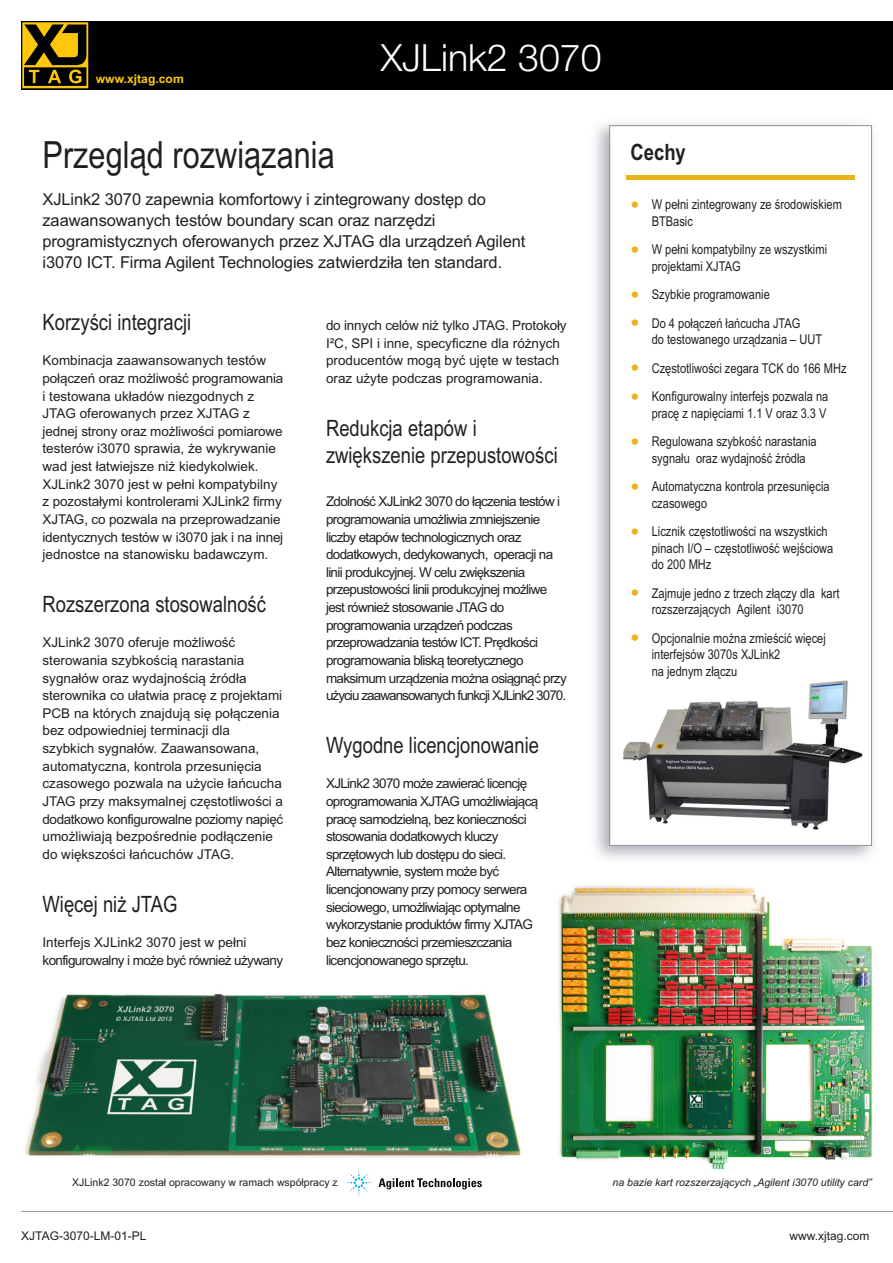
<style>
.page{position:relative;width:893px;height:1263px;background:#fff}
.page>*{position:absolute;margin:0;border:0;box-sizing:border-box;transform-origin:0 0}
.t1{font:37.5px "Arial Narrow";color:#231f20}
.t2{font:300 37.5px "Helvetica Neue LT";color:#fff}
.t3{font:22.5px/27px "Arial Narrow";color:#231f20}
.t4{font:700 22.5px "Arial Narrow";color:#231f20}
.t5{font:16.5px/21px "Arial";letter-spacing:-.005em;color:#231f20}
.t6{font:13.5px/17.7px "Arial";letter-spacing:-.015em;color:#231f20}
.t7{font:13.5px/17.7px "Arial";letter-spacing:-.05em;color:#231f20}
.t8{font:13.5px/16.5px "Arial Narrow";color:#231f20}
.t9{font:13.5px/17.7px "Arial";letter-spacing:-.045em;color:#231f20}
.t10{font:700 12.15px "Arial";color:#fec70c}
.t11{font:12px "Arial";color:#231f20}
.t12{font:italic 10.5px "Arial";color:#231f20}
.t13{font:10.5px "Arial";color:#231f20}
.s1{font-family:"Helvetica Neue";font-stretch:condensed;font-size:18px;color:#eab21b}
</style>
<div class="page">
<svg style="left:379px;top:1178px;width:103px;height:11px"></svg>
<svg style="left:346px;top:1169px;width:26px;height:27px"></svg>
<div style="left:21px;top:21px;width:872px;height:68px;background:#000103"></div>
<svg style="left:22px;top:22px;width:66px;height:66px"></svg>
<hr style="left:21px;top:1211px;width:872px;height:1px;background:#8f9299">
<img style="left:558px;top:885px;width:314px;height:285px">
<div style="left:609px;top:125px;width:263px;height:720px;border:1px solid #8f9299"></div>
<hr style="left:626px;top:175px;width:229px;height:4px;background:#eab21b">
<img style="left:24px;top:993px;width:497px;height:165px">
<img style="left:623px;top:680px;width:240px;height:149px">
<p class="t10" style="left:96px;top:72px;width:89px">www.xjtag.com</p>
<h1 class="t2" style="left:381px;top:35px;width:222px">XJLink2 3070</h1>
<h1 class="t1" style="left:43px;top:133px;width:294px">Przegląd rozwiązania</h1>
<p class="t5" style="left:43px;top:189px;width:484px">XJLink2 3070 zapewnia komfortowy i zintegrowany dostęp do zaawansowanych testów boundary scan oraz narzędzi programistycznych oferowanych przez XJTAG dla urządzeń Agilent i3070 ICT. Firma Agilent Technologies zatwierdziła ten standard.</p>
<h2 class="t3" style="left:43px;top:309px;width:150px">Korzyści integracji</h2>
<p class="t6" style="left:43px;top:352px;width:242px">Kombinacja zaawansowanych testów połączeń oraz możliwość programowania i testowana układów niezgodnych z JTAG oferowanych przez XJTAG z jednej strony oraz możliwości pomiarowe testerów i3070 sprawia, że wykrywanie wad jest łatwiejsze niż kiedykolwiek.<br>XJLink2 3070 jest w pełni kompatybilny z pozostałymi kontrolerami XJLink2 firmy XJTAG, co pozwala na przeprowadzanie identycznych testów w i3070 jak i na innej jednostce na stanowisku badawczym.</p>
<h2 class="t3" style="left:43px;top:591px;width:225px">Rozszerzona stosowalność</h2>
<p class="t6" style="left:43px;top:634px;width:242px">XJLink2 3070 oferuje możliwość sterowania szybkością narastania sygnałów oraz wydajnością źródła sterownika co ułatwia pracę z projektami PCB na których znajdują się połączenia bez odpowiedniej terminacji dla szybkich sygnałów. Zaawansowana, automatyczna, kontrola przesunięcia czasowego pozwala na użycie łańcucha JTAG przy maksymalnej częstotliwości a dodatkowo konfigurowalne poziomy napięć umożliwiają bezpośrednie podłączenie do większości łańcuchów JTAG.</p>
<h2 class="t3" style="left:43px;top:890px;width:137px">Więcej niż JTAG</h2>
<p class="t9" style="left:43px;top:933px;width:242px">Interfejs XJLink2 3070 jest w pełni konfigurowalny i może być również używany</p>
<p class="t6" style="left:326px;top:316px;width:242px">do innych celów niż tylko JTAG. Protokoły I²C, SPI i inne, specyficzne dla różnych producentów mogą być ujęte w testach oraz użyte podczas programowania.</p>
<h2 class="t3" style="left:326px;top:414px;width:233px">Redukcja etapów i zwiększenie przepustowości</h2>
<p class="t7" style="left:326px;top:493px;width:242px">Zdolność XJLink2 3070 do łączenia testów i programowania umożliwia zmniejszenie liczby etapów technologicznych oraz dodatkowych, dedykowanych, operacji na linii produkcyjnej. W celu zwiększenia przepustowości linii produkcyjnej możliwe jest również stosowanie JTAG do programowania urządzeń podczas przeprowadzania testów ICT. Prędkości programowania bliską teoretycznego maksimum urządzenia można osiągnąć przy użyciu zaawansowanych funkcji XJLink2 3070.</p>
<h2 class="t3" style="left:326px;top:732px;width:215px">Wygodne licencjonowanie</h2>
<p class="t7" style="left:326px;top:775px;width:214px">XJLink2 3070 może zawierać licencję oprogramowania XJTAG umożliwiającą pracę samodzielną, bez konieczności stosowania dodatkowych kluczy sprzętowych lub dostępu do sieci.<br>Alternatywnie, system może być licencjonowany przy pomocy serwera sieciowego, umożliwiając optymalne wykorzystanie produktów firmy XJTAG bez konieczności przemieszczania licencjonowanego sprzętu.</p>
<h2 class="t4" style="left:630px;top:139px;width:57px">Cechy</h2>
<p class="t8" style="left:652px;top:196px;width:192px;text-indent:-21px"><span class="s1">•</span> W pełni zintegrowany ze środowiskiem<br>BTBasic</p>
<p class="t8" style="left:652px;top:241px;width:177px;text-indent:-21px"><span class="s1">•</span> W pełni kompatybilny ze wszystkimi projektami XJTAG</p>
<p class="t8" style="left:630px;top:286px;width:141px"><span class="s1">•</span> Szybkie programowanie</p>
<p class="t8" style="left:652px;top:315px;width:172px;text-indent:-21px"><span class="s1">•</span> Do 4 połączeń łańcucha JTAG<br>do testowanego urządzania – UUT</p>
<p class="t8" style="left:630px;top:360px;width:218px"><span class="s1">•</span> Częstotliwości zegara TCK do 166 MHz</p>
<p class="t8" style="left:630px;top:388px;width:199px;text-align:right"><span class="s1">•</span> Konfigurowalny interfejs pozwala na pracę z napięciami 1.1 V oraz 3.3 V</p>
<p class="t8" style="left:652px;top:433px;width:166px;text-indent:-21px"><span class="s1">•</span> Regulowana szybkość narastania sygnału oraz wydajność źródła</p>
<p class="t8" style="left:652px;top:478px;width:179px;text-indent:-21px"><span class="s1">•</span> Automatyczna kontrola przesunięcia czasowego</p>
<p class="t8" style="left:652px;top:523px;width:183px;text-indent:-21px"><span class="s1">•</span> Licznik częstotliwości na wszystkich pinach I/O – częstotliwość wejściowa do 200 MHz</p>
<p class="t8" style="left:652px;top:585px;width:189px;text-indent:-21px"><span class="s1">•</span> Zajmuje jedno z trzech złączy dla kart rozszerzających Agilent i3070</p>
<p class="t8" style="left:652px;top:630px;width:176px;text-indent:-21px"><span class="s1">•</span> Opcjonalnie można zmieścić więcej interfejsów 3070s XJLink2<br>na jednym złączu</p>
<p class="t13" style="left:72px;top:1176px;width:267px">XJLink2 3070 został opracowany w ramach współpracy z</p>
<p class="t12" style="left:613px;top:1176px;width:261px">na bazie kart rozszerzających „Agilent i3070 utility card”</p>
<p class="t11" style="left:21px;top:1229px;width:127px">XJTAG-3070-LM-01-PL</p>
<p class="t11" style="left:789px;top:1229px;width:82px">www.xjtag.com</p>
</div>
